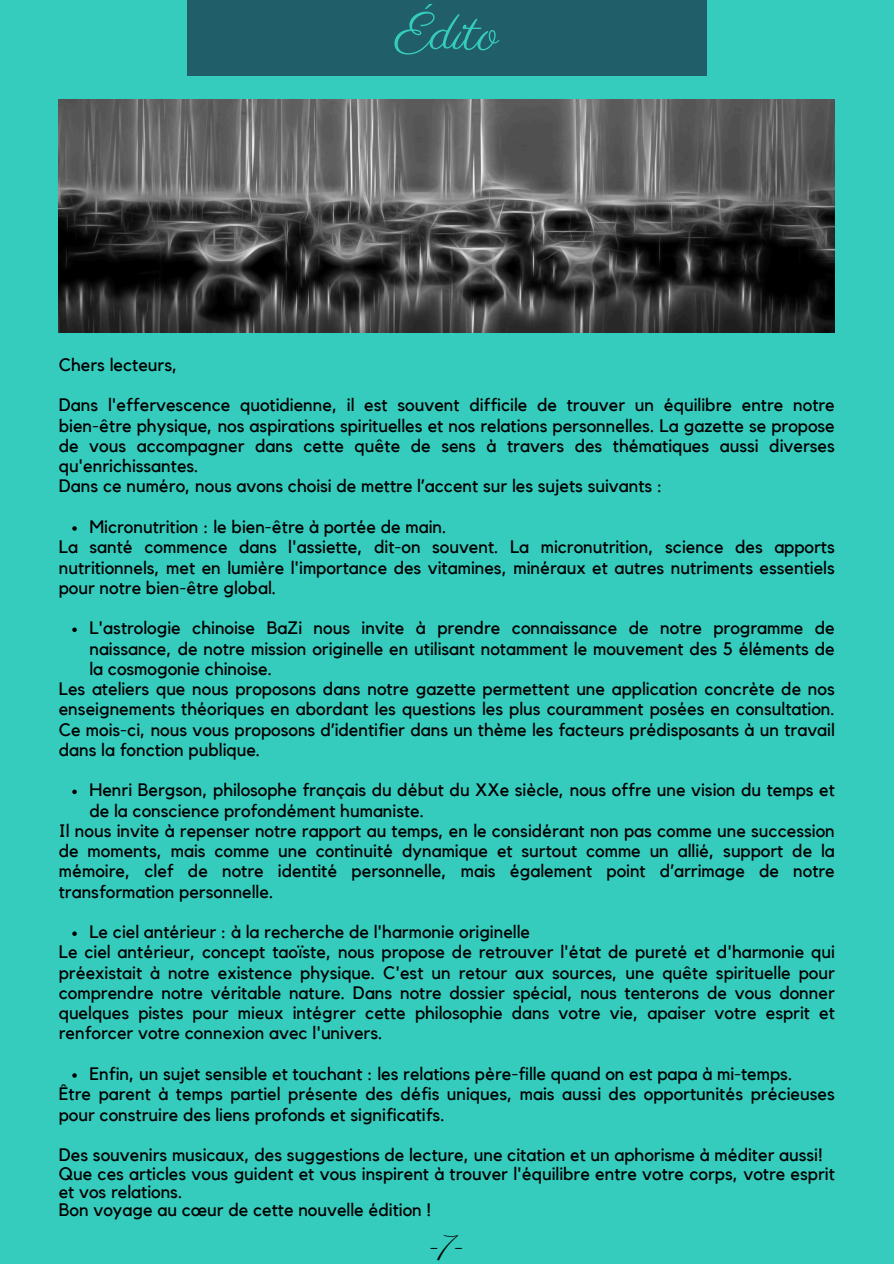
<style>
.page{position:relative;width:894px;height:1264px;background:#fff}
.page>*{position:absolute;margin:0;border:0;box-sizing:border-box;transform-origin:0 0}
.t1{font:54px "Parisienne";color:#35ccbe}
.t2{font:27px "Parisienne";color:#000}
.t3{font:18px/20.2px "Kollektif";color:#000;text-align:justify}
</style>
<div class="page">
<div style="left:0;top:0;width:893px;height:1263px;background:#35ccbe"></div>
<div style="left:187px;top:0;width:519px;height:75px;background:#205e69"></div>
<svg style="left:72px;top:526px;width:5px;height:4px"></svg>
<svg style="left:72px;top:627px;width:5px;height:5px"></svg>
<svg style="left:72px;top:789px;width:5px;height:5px"></svg>
<svg style="left:72px;top:931px;width:5px;height:4px"></svg>
<svg style="left:72px;top:1073px;width:5px;height:4px"></svg>
<img style="left:59px;top:99px;width:775px;height:233px">
<p class="t1" style="left:395px;top:0;width:105px">Édito</p>
<h1 class="t3" style="left:59px;top:355px;width:120px">Chers lecteurs,</h1>
<p class="t3" style="left:59px;top:396px;width:777px">Dans l'effervescence quotidienne, il est souvent difficile de trouver un équilibre entre notre bien-être physique, nos aspirations spirituelles et nos relations personnelles. La gazette se propose de vous accompagner dans cette quête de sens à travers des thématiques aussi diverses qu'enrichissantes.</p>
<p class="t3" style="left:59px;top:477px;width:605px">Dans ce numéro, nous avons choisi de mettre l’accent sur les sujets suivants :</p>
<p class="t3" style="left:89px;top:517px;width:358px">Micronutrition : le bien-être à portée de main.</p>
<p class="t3" style="left:59px;top:537px;width:777px">La santé commence dans l'assiette, dit-on souvent. La micronutrition, science des apports nutritionnels, met en lumière l'importance des vitamines, minéraux et autres nutriments essentiels pour notre bien-être global.</p>
<p class="t3" style="left:89px;top:618px;width:746px">L'astrologie chinoise BaZi nous invite à prendre connaissance de notre programme de naissance, de notre mission originelle en utilisant notamment le mouvement des 5 éléments de la cosmogonie chinoise.</p>
<p class="t3" style="left:59px;top:679px;width:777px">Les ateliers que nous proposons dans notre gazette permettent une application concrète de nos enseignements théoriques en abordant les questions les plus couramment posées en consultation.<br>Ce mois-ci, nous vous proposons d’identifier dans un thème les facteurs prédisposants à un travail dans la fonction publique.</p>
<p class="t3" style="left:89px;top:780px;width:746px">Henri Bergson, philosophe français du début du XXe siècle, nous offre une vision du temps et de la conscience profondément humaniste.</p>
<p class="t3" style="left:59px;top:821px;width:777px">Il nous invite à repenser notre rapport au temps, en le considérant non pas comme une succession de moments, mais comme une continuité dynamique et surtout comme un allié, support de la mémoire, clef de notre identité personnelle, mais également point d’arrimage de notre transformation personnelle.</p>
<p class="t3" style="left:89px;top:922px;width:442px">Le ciel antérieur : à la recherche de l'harmonie originelle</p>
<p class="t3" style="left:59px;top:942px;width:777px">Le ciel antérieur, concept taoïste, nous propose de retrouver l'état de pureté et d'harmonie qui préexistait à notre existence physique. C'est un retour aux sources, une quête spirituelle pour comprendre notre véritable nature. Dans notre dossier spécial, nous tenterons de vous donner quelques pistes pour mieux intégrer cette philosophie dans votre vie, apaiser votre esprit et renforcer votre connexion avec l'univers.</p>
<p class="t3" style="left:89px;top:1064px;width:704px">Enfin, un sujet sensible et touchant : les relations père-fille quand on est papa à mi-temps.</p>
<p class="t3" style="left:59px;top:1084px;width:777px">Être parent à temps partiel présente des défis uniques, mais aussi des opportunités précieuses pour construire des liens profonds et significatifs.</p>
<p class="t3" style="left:59px;top:1145px;width:765px">Des souvenirs musicaux, des suggestions de lecture, une citation et un aphorisme à méditer aussi!</p>
<p class="t3" style="left:59px;top:1165px;width:777px;line-height:18px">Que ces articles vous guident et vous inspirent à trouver l'équilibre entre votre corps, votre esprit et vos relations.</p>
<p class="t3" style="left:59px;top:1200px;width:374px">Bon voyage au cœur de cette nouvelle édition !</p>
<p class="t2" style="left:429px;top:1228px;width:37px">-7-</p>
</div>
